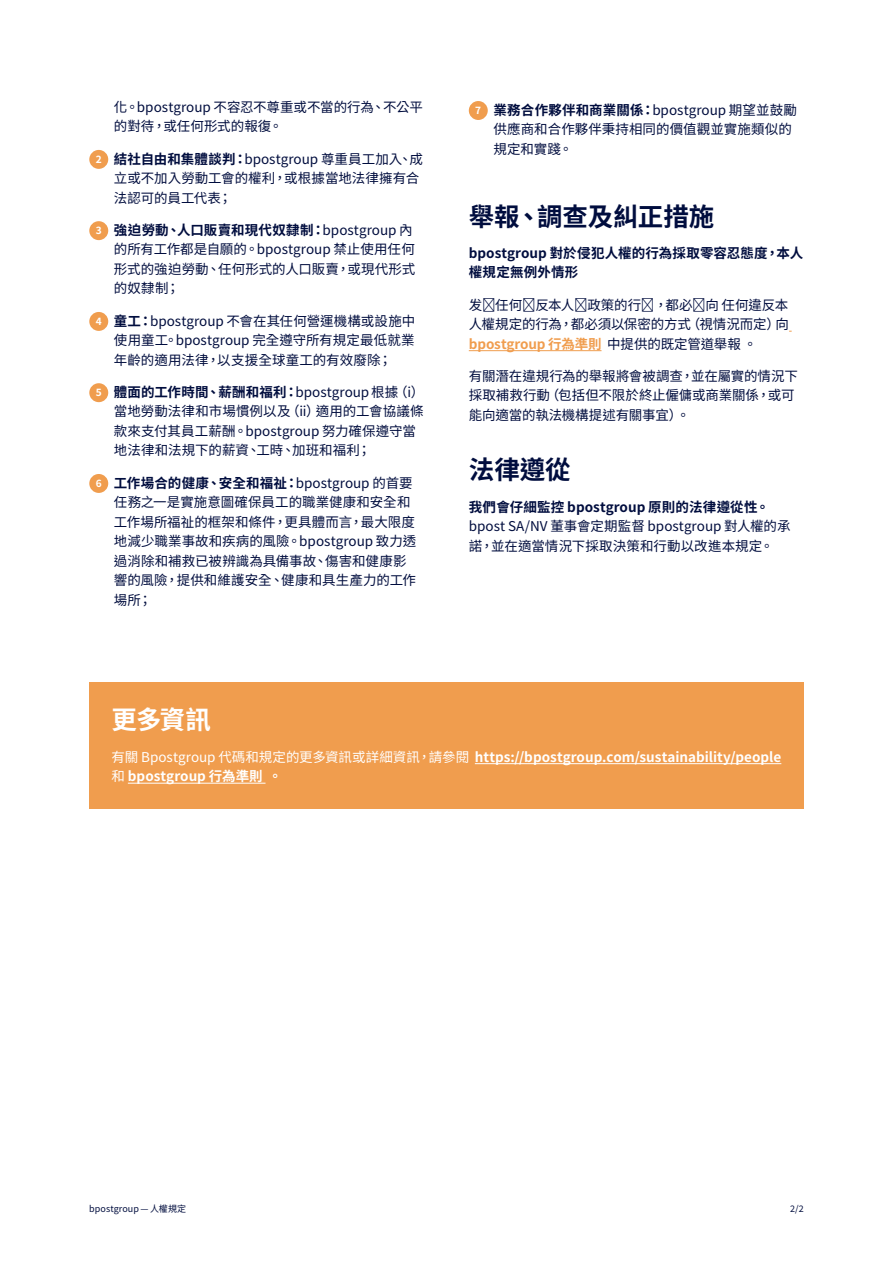
<style>
.page{position:relative;width:893px;height:1263px;background:#fff}
.page>*{position:absolute;margin:0;border:0;box-sizing:border-box;transform-origin:0 0}
.t1{font:700 25.5px "Noto Sans TC";color:#000d3e}
.t2{font:700 25.5px "Noto Sans TC";color:#fff}
.t3{font:13.5px/19.5px "Noto Sans TC";color:#000d3e}
.t4{font:700 13.5px/19.5px "Noto Sans TC";color:#fff}
.t5{font:700 13.5px/19.5px "Noto Sans TC";letter-spacing:.01em;color:#000d3e}
.t6{font:9px "Noto Sans TC";letter-spacing:.005em;color:#000d3e}
.s1{font-weight:700;font-size:10.2px;color:#fff}
.s2{font-weight:700}
.s3{font-weight:700;color:#f09d4e}
.s4{font-weight:400}
</style>
<div class="page">
<div style="left:89px;top:150px;width:19px;height:19px;background:#f09d4e;border-radius:50%"></div>
<div style="left:89px;top:221px;width:19px;height:19px;background:#f09d4e;border-radius:50%"></div>
<div style="left:89px;top:312px;width:19px;height:19px;background:#f09d4e;border-radius:50%"></div>
<div style="left:89px;top:383px;width:19px;height:19px;background:#f09d4e;border-radius:50%"></div>
<div style="left:89px;top:474px;width:19px;height:19px;background:#f09d4e;border-radius:50%"></div>
<hr style="left:469px;top:350px;width:132px;height:1px;background:#f09d4e">
<div style="left:469px;top:101px;width:19px;height:19px;background:#f09d4e;border-radius:50%"></div>
<div style="left:89px;top:682px;width:715px;height:126px;background:#f09d4e"></div>
<hr style="left:475px;top:763px;width:306px;height:1px;background:#fff">
<hr style="left:128px;top:783px;width:138px;height:1px;background:#fff">
<p class="t3" style="left:114px;top:97px;width:310px">化。bpostgroup 不容忍不尊重或不當的行為、不公平的對待，或任何形式的報復。</p>
<p class="t3" style="left:114px;top:149px;width:311px;text-indent:-18px"><span class="s1">2</span> <span class="s2">結社自由和集體談判：</span>bpostgroup 尊重員工加入、成立或不加入勞動工會的權利，或根據當地法律擁有合法認可的員工代表；</p>
<p class="t3" style="left:114px;top:220px;width:303px;text-indent:-18px"><span class="s1">3</span> <span class="s2">強迫勞動、人口販賣和現代奴隸制：</span>bpostgroup 內的所有工作都是自願的。bpostgroup 禁止使用任何形式的強迫勞動、任何形式的人口販賣，或現代形式的奴隸制；</p>
<p class="t3" style="left:114px;top:311px;width:303px;text-align:justify;text-indent:-18px"><span class="s1">4</span> <span class="s2">童工：</span>bpostgroup 不會在其任何營運機構或設施中使用童工。bpostgroup 完全遵守所有規定最低就業年齡的適用法律，以支援全球童工的有效廢除；</p>
<p class="t3" style="left:114px;top:382px;width:312px;text-indent:-18px"><span class="s1">5</span> <span class="s2">體面的工作時間、薪酬和福利：</span>bpostgroup 根據（i）當地勞動法律和市場慣例以及（ii）適用的工會協議條款來支付其員工薪酬。bpostgroup 努力確保遵守當地法律和法規下的薪資、工時、加班和福利；</p>
<p class="t3" style="left:114px;top:473px;width:304px;text-indent:-18px"><span class="s1">6</span> <span class="s2">工作場合的健康、安全和福祉：</span>bpostgroup 的首要任務之一是實施意圖確保員工的職業健康和安全和工作場所福祉的框架和條件，更具體而言，最大限度地減少職業事故和疾病的風險。bpostgroup 致力透過消除和補救已被辨識為具備事故、傷害和健康影響的風險，提供和維護安全、健康和具生產力的工作場所；</p>
<p class="t3" style="left:493px;top:100px;width:305px;text-indent:-18px"><span class="s1">7</span> <span class="s2">業務合作夥伴和商業關係：</span>bpostgroup 期望並鼓勵供應商和合作夥伴秉持相同的價值觀並實施類似的規定和實踐。</p>
<h1 class="t1" style="left:469px;top:202px;width:247px">舉報、調查及糾正措施</h1>
<p class="t5" style="left:469px;top:244px;width:336px">bpostgroup 對於侵犯人權的行為採取零容忍態度，本人權規定無例外情形</p>
<p class="t3" style="left:469px;top:295px;width:322px;text-align:justify">发现任何违反本人权政策的行为，都必须向 任何違反本人權規定的行為，都必須以保密的方式（視情況而定）向<span class="s3">bpostgroup 行為準則</span> 中提供的既定管道舉報 。</p>
<p class="t3" style="left:469px;top:366px;width:331px">有關潛在違規行為的舉報將會被調查，並在屬實的情況下採取補救行動（包括但不限於終止僱傭或商業關係，或可能向適當的執法機構提述有關事宜）。</p>
<h1 class="t1" style="left:469px;top:455px;width:103px">法律遵從</h1>
<p class="t5" style="left:469px;top:497px;width:302px">我們會仔細監控 bpostgroup 原則的法律遵從性。</p>
<p class="t3" style="left:469px;top:517px;width:323px">bpost SA/NV 董事會定期監督 bpostgroup 對人權的承諾，並在適當情況下採取決策和行動以改進本規定。</p>
<h1 class="t2" style="left:112px;top:706px;width:101px">更多資訊</h1>
<p class="t4" style="left:112px;top:747px;width:671px"><span class="s4">有關 Bpostgroup 代碼和規定的更多資訊或詳細資訊，請參閱</span> https://bpostgroup.com/sustainability/people<span class="s4">和</span> bpostgroup 行為準則 。</p>
<p class="t6" style="left:89px;top:1204px;width:99px">bpostgroup — 人權規定</p>
<p class="t6" style="left:790px;top:1204px;width:15px">2/2</p>
</div>
